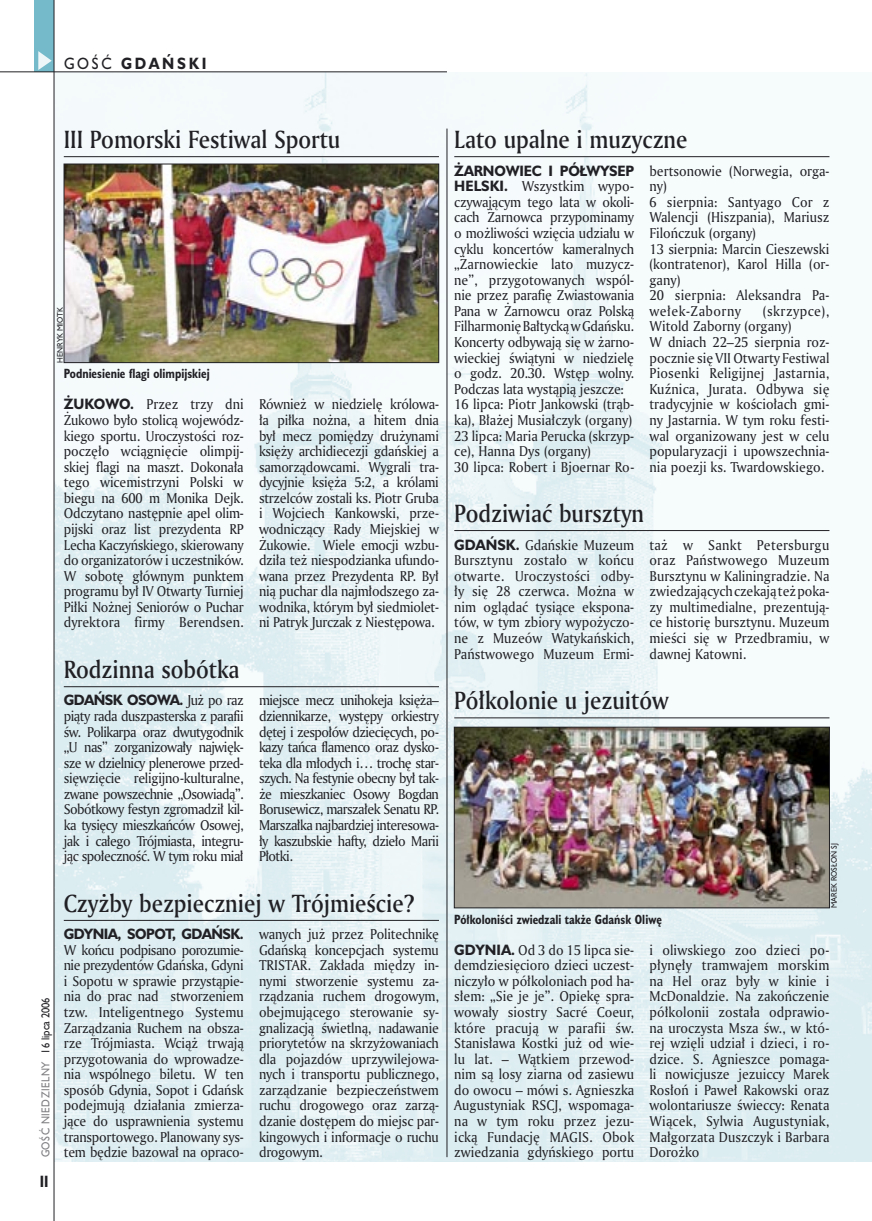
<style>
.page{position:relative;width:872px;height:1221px;background:#fff}
.page>*{position:absolute;margin:0;border:0;box-sizing:border-box;transform-origin:0 0}
._05d_tytyl_Kronika_AmMd_16_pt{font:24px "Amerigo Md PL";color:#212125;scale:.9 1}
._15a_temat_lewo{font:700 15px "Humanst 521 PL";letter-spacing:.2em;color:#212125;scale:.9 1}
._16_pagina_lewa{font:700 15px "Humanst 521 Cn PL";color:#212125;scale:.94 1}
._03_body_bez_akapitu{font:13.8px/15.6px "Amerigo PL";color:#212125;text-align:justify;scale:.94 1}
._09_podpis_zdjecia_HuCnB{font:700 12.3px "Humanst 521 Cn PL";color:#212125;scale:.94 1}
._18a_data_lewa_GOSC{font:10.5px "Humanst 521 PL";letter-spacing:.05em;color:#7f7f83;scale:.9 1}
._18_data_lewa{font:10.5px "Humanst 521 PL";color:#212125;scale:.9 1}
._09a_autor_zdjecia_Hu_5_pt{font:7.5px "Humanst 521 PL";color:#212125;scale:.94 1}
.s1{font-weight:400}
.s2{font-family:"Humanst 521 PL";font-weight:700}
</style>
<div class="page">
<img style="left:55px;top:72px;width:817px;height:1089px">
<hr style="left:447px;top:129px;width:1px;height:1027px;background:#212125">
<div style="left:35px;top:0;width:19px;height:72px;background:#75baca"></div>
<svg style="left:38px;top:51px;width:14px;height:19px"></svg>
<hr style="left:54px;top:0;width:1px;height:1220px;background:#212125">
<hr style="left:0;top:72px;width:447px;height:1px;background:#212125">
<hr style="left:64px;top:156px;width:375px;height:1px;background:#212125">
<hr style="left:454px;top:156px;width:375px;height:1px;background:#212125">
<hr style="left:454px;top:717px;width:375px;height:1px;background:#212125">
<hr style="left:454px;top:530px;width:375px;height:1px;background:#212125">
<img style="left:66px;top:166px;width:371px;height:195px">
<div style="left:64px;top:164px;width:375px;height:199px;border:1px solid #212125"></div>
<hr style="left:64px;top:686px;width:375px;height:1px;background:#212125">
<hr style="left:64px;top:920px;width:375px;height:1px;background:#212125">
<img style="left:456px;top:729px;width:371px;height:177px">
<div style="left:454px;top:727px;width:375px;height:181px;border:1px solid #212125"></div>
<p class="_15a_temat_lewo" style="left:64px;top:53px;width:160px"><span class="s1">GOŚĆ</span> GDAŃSKI</p>
<p class="_05d_tytyl_Kronika_AmMd_16_pt" style="left:64px;top:123px;width:309px">III Pomorski Festiwal Sportu</p>
<p class="_09a_autor_zdjecia_Hu_5_pt" style="left:55px;top:362px;width:61px;rotate:-90deg">HENRYK MIOTK</p>
<p class="_09_podpis_zdjecia_HuCnB" style="left:64px;top:365px;width:157px">Podniesienie flagi olimpijskiej</p>
<p class="_03_body_bez_akapitu" style="left:64px;top:396px;width:193px"><span class="s2">ŻUKOWO.</span> Przez trzy dni Żukowo było stolicą wojewódz&shy;kiego sportu. Uroczystości roz&shy;poczęło wciągnięcie olimpij&shy;skiej flagi na maszt. Dokonała tego wicemistrzyni Polski w biegu na 600 m Monika Dejk.<br>Odczytano następnie apel olim&shy;pijski oraz list prezydenta RP Lecha Kaczyńskiego, skierowany do organizatorów i uczestników.<br>W sobotę głównym punktem programu był IV Otwarty Turniej Piłki Nożnej Seniorów o Puchar dyrektora firmy Berendsen.</p>
<p class="_03_body_bez_akapitu" style="left:259px;top:396px;width:193px">Również w niedzielę królowa&shy;ła piłka nożna, a hitem dnia był mecz pomiędzy drużynami księży archidiecezji gdańskiej a samorządowcami. Wygrali tra&shy;dycyjnie księża 5:2, a królami strzelców zostali ks. Piotr Gruba i Wojciech Kankowski, prze&shy;wodniczący Rady Miejskiej w Żukowie. Wiele emocji wzbu&shy;dziła też niespodzianka ufundo&shy;wana przez Prezydenta RP. Był nią puchar dla najmłodszego za&shy;wodnika, którym był siedmiolet&shy;ni Patryk Jurczak z Niestępowa.</p>
<p class="_18_data_lewa" style="left:38px;top:1053px;width:64px;rotate:-90deg">16 lipca 2006</p>
<p class="_18a_data_lewa_GOSC" style="left:38px;top:1157px;width:108px;rotate:-90deg">GOŚĆ NIEDZIELNY</p>
<p class="_16_pagina_lewa" style="left:40px;top:1170px;width:11px">II</p>
<p class="_05d_tytyl_Kronika_AmMd_16_pt" style="left:64px;top:653px;width:197px">Rodzinna sobótka</p>
<p class="_03_body_bez_akapitu" style="left:64px;top:692px;width:193px"><span class="s2">GDAŃSK OSOWA.</span> Już po raz piąty rada duszpasterska z parafii św. Polikarpa oraz dwutygodnik „U nas” zorganizowały najwięk&shy;sze w dzielnicy plenerowe przed&shy;sięwzięcie religijno-kulturalne, zwane powszechnie „Osowiadą”.<br>Sobótkowy festyn zgromadził kil&shy;ka tysięcy mieszkańców Osowej, jak i całego Trójmiasta, integru&shy;jąc społeczność. W tym roku miał</p>
<p class="_03_body_bez_akapitu" style="left:259px;top:692px;width:193px">miejsce mecz unihokeja księża– dziennikarze, występy orkiestry dętej i zespołów dziecięcych, po&shy;kazy tańca flamenco oraz dysko&shy;teka dla młodych i… trochę star&shy;szych. Na festynie obecny był tak&shy;że mieszkaniec Osowy Bogdan Borusewicz, marszałek Senatu RP.<br>Marszałka najbardziej interesowa&shy;ły kaszubskie hafty, dzieło Marii Płotki.</p>
<p class="_05d_tytyl_Kronika_AmMd_16_pt" style="left:64px;top:886px;width:390px">Czyżby bezpieczniej w Trójmieście?</p>
<p class="_03_body_bez_akapitu" style="left:64px;top:925px;width:193px"><span class="s2">GDYNIA, SOPOT, GDAŃSK.<br></span>W końcu podpisano porozumie&shy;nie prezydentów Gdańska, Gdyni i Sopotu w sprawie przystąpie&shy;nia do prac nad stworzeniem tzw. Inteligentnego Systemu Zarządzania Ruchem na obsza&shy;rze Trójmiasta. Wciąż trwają przygotowania do wprowadze&shy;nia wspólnego biletu. W ten sposób Gdynia, Sopot i Gdańsk podejmują działania zmierza&shy;jące do usprawnienia systemu transportowego. Planowany sys&shy;tem będzie bazował na opraco-</p>
<p class="_03_body_bez_akapitu" style="left:259px;top:925px;width:193px">wanych już przez Politechnikę Gdańską koncepcjach systemu TRISTAR. Zakłada między in&shy;nymi stworzenie systemu za&shy;rządzania ruchem drogowym, obejmującego sterowanie sy&shy;gnalizacją świetlną, nadawanie priorytetów na skrzyżowaniach dla pojazdów uprzywilejowa&shy;nych i transportu publicznego, zarządzanie bezpieczeństwem ruchu drogowego oraz zarzą&shy;dzanie dostępem do miejsc par&shy;kingowych i informacje o ruchu drogowym.</p>
<p class="_05d_tytyl_Kronika_AmMd_16_pt" style="left:454px;top:123px;width:260px">Lato upalne i muzyczne</p>
<p class="_03_body_bez_akapitu" style="left:454px;top:162px;width:193px"><span class="s2">ŻARNOWIEC I PÓŁWYSEP HELSKI.</span> Wszystkim wypo&shy;czywającym tego lata w okoli&shy;cach Żarnowca przypominamy o możliwości wzięcia udziału w cyklu koncertów kameralnych „Żarnowieckie lato muzycz&shy;ne”, przygotowanych wspól&shy;nie przez parafię Zwiastowania Pana w Żarnowcu oraz Polską Filharmonię Bałtycką w Gdańsku.<br>Koncerty odbywają się w żarno&shy;wieckiej świątyni w niedzielę o godz. 20.30. Wstęp wolny.<br>Podczas lata wystąpią jeszcze:</p>
<p class="_03_body_bez_akapitu" style="left:454px;top:396px;width:193px">16 lipca: Piotr Jankowski (trąb&shy;ka), Błażej Musiałczyk (organy)</p>
<p class="_03_body_bez_akapitu" style="left:454px;top:427px;width:193px">23 lipca: Maria Perucka (skrzyp&shy;ce), Hanna Dys (organy)</p>
<p class="_03_body_bez_akapitu" style="left:454px;top:458px;width:193px">30 lipca: Robert i Bjoernar Ro-</p>
<p class="_03_body_bez_akapitu" style="left:649px;top:162px;width:193px">bertsonowie (Norwegia, orga&shy;ny)</p>
<p class="_03_body_bez_akapitu" style="left:649px;top:194px;width:193px">6 sierpnia: Santyago Cor z Walencji (Hiszpania), Mariusz Filończuk (organy)</p>
<p class="_03_body_bez_akapitu" style="left:649px;top:240px;width:193px">13 sierpnia: Marcin Cieszewski (kontratenor), Karol Hilla (or&shy;gany)</p>
<p class="_03_body_bez_akapitu" style="left:649px;top:287px;width:193px">20 sierpnia: Aleksandra Pa&shy;wełek-Zaborny</p>
<p class="_03_body_bez_akapitu" style="left:649px;top:303px;width:193px;text-indent:113px">(skrzypce),<br>Witold Zaborny (organy)</p>
<p class="_03_body_bez_akapitu" style="left:649px;top:334px;width:193px">W dniach 22–25 sierpnia roz&shy;pocznie się VII Otwarty Festiwal Piosenki Religijnej Jastarnia, Kuźnica, Jurata. Odbywa się tradycyjnie w kościołach gmi&shy;ny Jastarnia. W tym roku festi&shy;wal organizowany jest w celu popularyzacji i upowszechnia&shy;nia poezji ks. Twardowskiego.</p>
<p class="_05d_tytyl_Kronika_AmMd_16_pt" style="left:454px;top:497px;width:212px">Podziwiać bursztyn</p>
<p class="_03_body_bez_akapitu" style="left:454px;top:536px;width:193px"><span class="s2">GDAŃSK.</span> Gdańskie Muzeum Bursztynu zostało w końcu otwarte. Uroczystości odby&shy;ły się 28 czerwca. Można w nim oglądać tysiące ekspona&shy;tów, w tym zbiory wypożyczo&shy;ne z Muzeów Watykańskich, Państwowego Muzeum Ermi-</p>
<p class="_03_body_bez_akapitu" style="left:649px;top:536px;width:193px">taż w Sankt Petersburgu oraz Państwowego Muzeum Bursztynu w Kaliningradzie. Na zwiedzających czekają też poka&shy;zy multimedialne, prezentują&shy;ce historię bursztynu. Muzeum mieści się w Przedbramiu, w dawnej Katowni.</p>
<p class="_05d_tytyl_Kronika_AmMd_16_pt" style="left:454px;top:684px;width:240px">Półkolonie u jezuitów</p>
<p class="_09_podpis_zdjecia_HuCnB" style="left:454px;top:911px;width:222px">Półkoloniści zwiedzali także Gdańsk Oliwę</p>
<p class="_09a_autor_zdjecia_Hu_5_pt" style="left:829px;top:907px;width:70px;rotate:-90deg">MAREK ROSŁOŃ SJ</p>
<p class="_03_body_bez_akapitu" style="left:454px;top:941px;width:193px"><span class="s2">GDYNIA.</span> Od 3 do 15 lipca sie&shy;demdziesięcioro dzieci uczest&shy;niczyło w półkoloniach pod ha&shy;słem: „Sie je je”. Opiekę spra&shy;wowały siostry Sacré Coeur, które pracują w parafii św.<br>Stanisława Kostki już od wie&shy;lu lat. – Wątkiem przewod&shy;nim są losy ziarna od zasiewu do owocu – mówi s. Agnieszka Augustyniak RSCJ, wspomaga&shy;na w tym roku przez jezu&shy;icką Fundację MAGIS. Obok zwiedzania gdyńskiego portu</p>
<p class="_03_body_bez_akapitu" style="left:649px;top:941px;width:193px">i oliwskiego zoo dzieci po&shy;płynęły tramwajem morskim na Hel oraz były w kinie i McDonaldzie. Na zakończenie półkolonii została odprawio&shy;na uroczysta Msza św., w któ&shy;rej wzięli udział i dzieci, i ro&shy;dzice. S. Agnieszce pomaga&shy;li nowicjusze jezuiccy Marek Rosłoń i Paweł Rakowski oraz wolontariusze świeccy: Renata Wiącek, Sylwia Augustyniak, Małgorzata Duszczyk i Barbara Dorożko</p>
</div>
